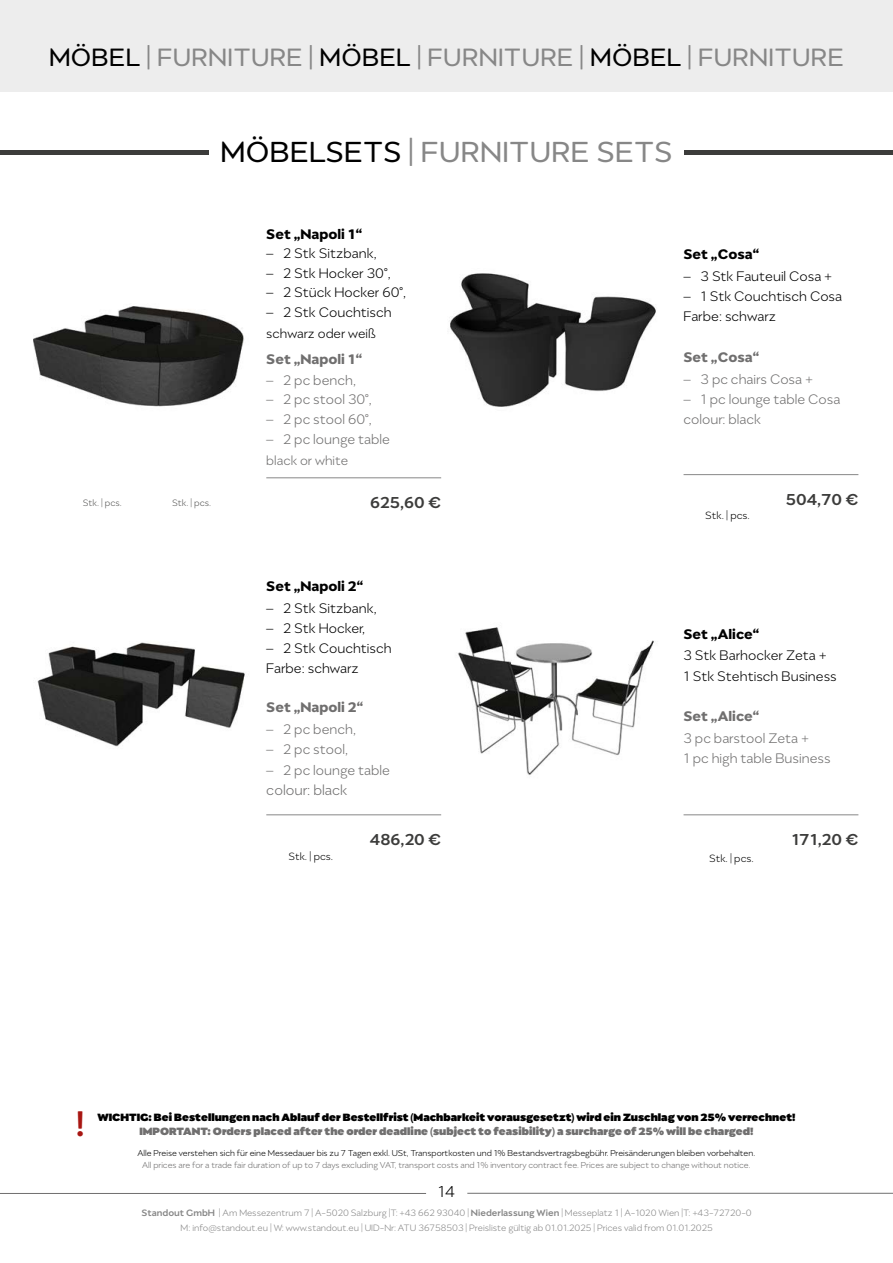
<style>
.page{position:relative;width:893px;height:1263px;background:#fff}
.page>*{position:absolute;margin:0;border:0;box-sizing:border-box;transform-origin:0 0}
.t1{font:500 40.5px "Migrena Grotesque";color:#a81612}
.t2{font:33px "Migrena Grotesque";letter-spacing:.01em;color:#878787}
.t3{font:28.5px "Migrena Grotesque";letter-spacing:.01em;color:#878787}
.t4{font:500 18px "Migrena Grotesque";color:#3c3c3b}
.t5{font:300 18px "Migrena Grotesque";color:#000}
.t6{font:300 16.5px "Migrena Grotesque";color:#706f6f}
.t7{font:300 15.75px/20.2px "Migrena Grotesque";color:#000}
.t8{font:300 15.75px/20.2px "Migrena Grotesque";color:#706f6f}
.t9{font:600 15.75px "Migrena Grotesque";color:#000}
.t10{font:600 15.75px "Migrena Grotesque";color:#706f6f}
.t11{font:300 15px "Migrena Grotesque";color:#000}
.t12{font:300 15px "Migrena Grotesque";color:#706f6f}
.t13{font:900 12px "Migrena Grotesque";color:#000}
.t14{font:900 12px "Migrena Grotesque";color:#706f6f}
.t15{font:300 12px "Migrena Grotesque";color:#000}
.t16{font:300 10.5px/15.6px "Migrena Grotesque";color:#878787;text-align:center}
.t17{font:300 10.5px "Migrena Grotesque";color:#575756}
.t18{font:300 9.75px "Migrena Grotesque";color:#000}
.t19{font:300 9.75px "Migrena Grotesque";color:#706f6f}
.s1{color:#000}
.s2{font-weight:500}
</style>
<div class="page">
<div style="left:0;top:0;width:893px;height:92px;background:#ededed"></div>
<hr style="left:0;top:1193px;width:426px;height:1px;background:#706f6f">
<hr style="left:467px;top:1193px;width:426px;height:1px;background:#706f6f">
<hr style="left:0;top:151px;width:208px;height:4px;background:#3c3c3b">
<hr style="left:685px;top:151px;width:208px;height:4px;background:#3c3c3b">
<img style="left:37px;top:642px;width:208px;height:105px">
<img style="left:450px;top:273px;width:206px;height:134px">
<img style="left:458px;top:627px;width:196px;height:148px">
<hr style="left:266px;top:814px;width:175px;height:1px;background:#878787">
<hr style="left:684px;top:474px;width:174px;height:1px;background:#878787">
<hr style="left:684px;top:814px;width:174px;height:1px;background:#878787">
<img style="left:33px;top:306px;width:211px;height:101px">
<hr style="left:266px;top:477px;width:175px;height:1px;background:#878787">
<h3 class="t3" style="left:49px;top:41px;width:796px"><span class="s1">MÖBEL</span> | FURNITURE | <span class="s1">MÖBEL</span> | FURNITURE | <span class="s1">MÖBEL</span> | FURNITURE</h3>
<h2 class="t2" style="left:220px;top:133px;width:453px"><span class="s1">MÖBELSETS</span> | FURNITURE SETS</h2>
<h3 class="t9" style="left:266px;top:224px;width:97px">Set „Napoli 1“</h3>
<h3 class="t7" style="left:266px;top:243px;width:112px">– 2 Stk Sitzbank,</h3>
<h3 class="t7" style="left:266px;top:262px;width:126px">– 2 Stk Hocker 30°,</h3>
<h3 class="t7" style="left:266px;top:282px;width:141px">– 2 Stück Hocker 60°,</h3>
<h3 class="t7" style="left:266px;top:302px;width:127px">– 2 Stk Couchtisch</h3>
<h3 class="t11" style="left:266px;top:325px;width:111px">schwarz oder weiß</h3>
<h3 class="t10" style="left:266px;top:349px;width:97px">Set „Napoli 1“</h3>
<h3 class="t8" style="left:266px;top:370px;width:91px">– 2 pc bench,</h3>
<h3 class="t8" style="left:266px;top:389px;width:107px">– 2 pc stool 30°,</h3>
<h3 class="t8" style="left:266px;top:409px;width:107px">– 2 pc stool 60°,</h3>
<h3 class="t8" style="left:266px;top:429px;width:125px">– 2 pc lounge table</h3>
<h3 class="t12" style="left:266px;top:451px;width:84px">black or white</h3>
<p class="t17" style="left:83px;top:497px;width:41px">Stk. | pcs.</p>
<p class="t17" style="left:172px;top:496px;width:41px">Stk. | pcs.</p>
<h3 class="t4" style="left:370px;top:492px;width:72px">625,60 €</h3>
<h3 class="t9" style="left:266px;top:576px;width:98px">Set „Napoli 2“</h3>
<h3 class="t7" style="left:266px;top:597px;width:112px">– 2 Stk Sitzbank,</h3>
<h3 class="t7" style="left:266px;top:618px;width:100px">– 2 Stk Hocker,</h3>
<h3 class="t7" style="left:266px;top:638px;width:127px">– 2 Stk Couchtisch<br>Farbe: schwarz</h3>
<h3 class="t10" style="left:266px;top:697px;width:98px">Set „Napoli 2“</h3>
<h3 class="t8" style="left:266px;top:719px;width:91px">– 2 pc bench,</h3>
<h3 class="t8" style="left:266px;top:739px;width:83px">– 2 pc stool,</h3>
<h3 class="t8" style="left:266px;top:759px;width:125px">– 2 pc lounge table</h3>
<h3 class="t6" style="left:266px;top:780px;width:83px">colour: black</h3>
<p class="t15" style="left:289px;top:850px;width:46px">Stk. | pcs.</p>
<h3 class="t4" style="left:370px;top:829px;width:73px">486,20 €</h3>
<h3 class="t9" style="left:684px;top:245px;width:77px">Set „Cosa“</h3>
<h3 class="t7" style="left:684px;top:266px;width:150px">– 3 Stk Fauteuil Cosa +</h3>
<h3 class="t7" style="left:684px;top:286px;width:160px">– 1 Stk Couchtisch Cosa<br>Farbe: schwarz</h3>
<h3 class="t10" style="left:684px;top:347px;width:77px">Set „Cosa“</h3>
<h3 class="t8" style="left:684px;top:369px;width:131px">– 3 pc chairs Cosa +</h3>
<h3 class="t8" style="left:684px;top:389px;width:158px">– 1 pc lounge table Cosa colour: black</h3>
<p class="t15" style="left:705px;top:508px;width:46px">Stk. | pcs.</p>
<h3 class="t4" style="left:786px;top:488px;width:74px">504,70 €</h3>
<h3 class="t9" style="left:684px;top:624px;width:77px">Set „Alice“</h3>
<h3 class="t7" style="left:684px;top:645px;width:155px">3 Stk Barhocker Zeta +<br>1 Stk Stehtisch Business</h3>
<h3 class="t10" style="left:684px;top:707px;width:77px">Set „Alice“</h3>
<h3 class="t8" style="left:684px;top:728px;width:149px">3 pc barstool Zeta +<br>1 pc high table Business</h3>
<p class="t15" style="left:709px;top:852px;width:46px">Stk. | pcs.</p>
<h3 class="t4" style="left:792px;top:829px;width:68px">171,20 €</h3>
<h1 class="t1" style="left:75px;top:1099px;width:11px">!</h1>
<p class="t13" style="left:97px;top:1110px;width:700px">WICHTIG: Bei Bestellungen nach Ablauf der Bestellfrist (Machbarkeit vorausgesetzt) wird ein Zuschlag von 25% verrechnet!</p>
<p class="t14" style="left:139px;top:1124px;width:616px">IMPORTANT: Orders placed after the order deadline (subject to feasibility) a surcharge of 25% will be charged!</p>
<p class="t18" style="left:138px;top:1147px;width:619px">Alle Preise verstehen sich für eine Messedauer bis zu 7 Tagen exkl. USt, Transportkosten und 1% Bestandsvertragsbegbühr. Preisänderungen bleiben vorbehalten.</p>
<p class="t19" style="left:142px;top:1159px;width:610px">All prices are for a trade fair duration of up to 7 days excluding VAT, transport costs and 1% inventory contract fee. Prices are subject to change without notice.</p>
<h3 class="t5" style="left:438px;top:1181px;width:19px">14</h3>
<p class="t16" style="left:142px;top:1204px;width:612px"><span class="s2">Standout GmbH</span> | Am Messezentrum 7 | A-5020 Salzburg |T: +43 662 93040 | <span class="s2">Niederlassung Wien</span> | Messeplatz 1 | A-1020 Wien |T: +43-72720-0<br>M: info@standout.eu | W: www.standout.eu | UID-Nr: ATU 36758503 | Preisliste gültig ab 01.01.2025 | Prices valid from 01.01.2025</p>
</div>
